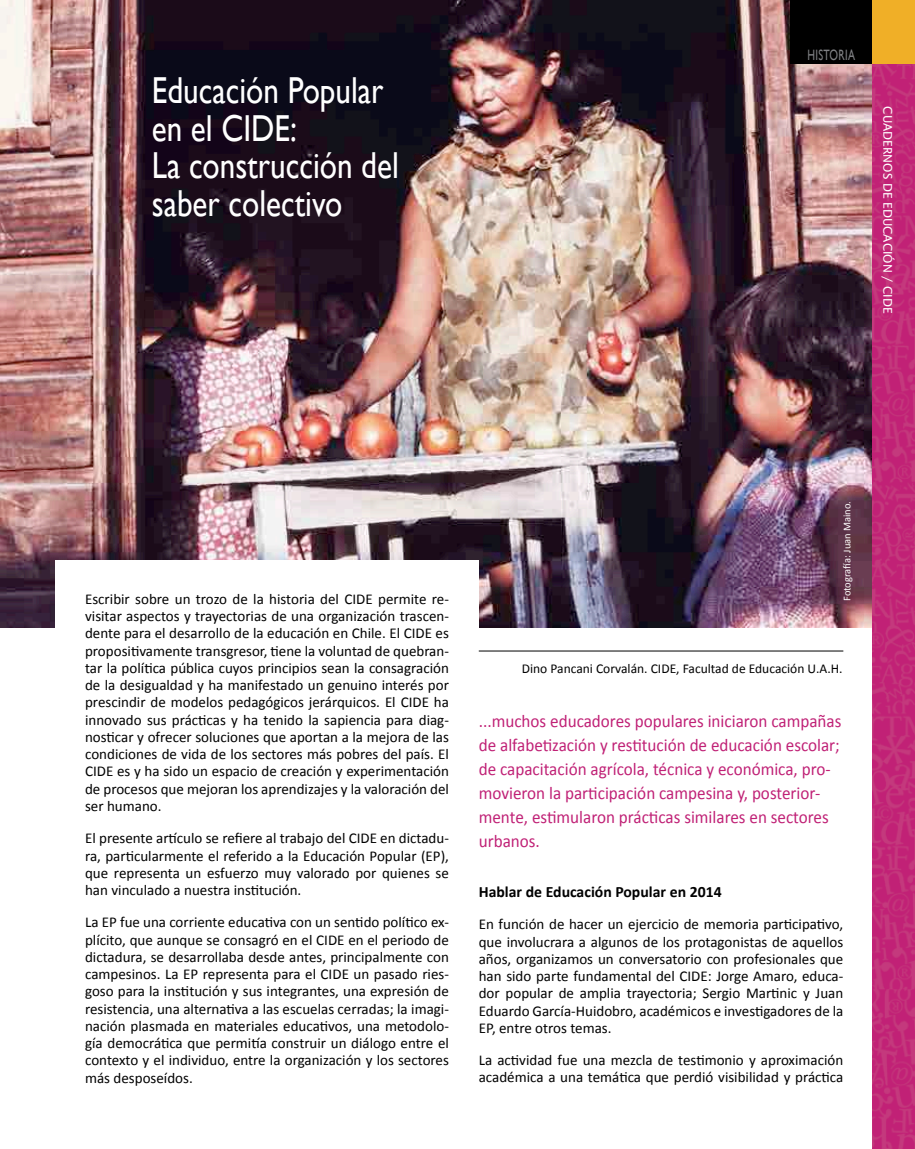
<style>
.page{position:relative;width:915px;height:1149px;background:#fff}
.page>*{position:absolute;margin:0;border:0;box-sizing:border-box;transform-origin:0 0}
.t1{font:37.5px "Gill Sans";color:#fff;scale:.83 1}
.t2{font:18px/24px "Calibri";color:#c02176;scale:.95 1}
.t3{font:700 15.75px "Calibri";color:#000}
.t4{font:15px/17.2px "Calibri";color:#000;text-align:justify}
.Texto{font:15px "Gill Sans";letter-spacing:.03em;color:#808184;scale:.7 1}
.t5{font:13.5px "Calibri";color:#000}
.t6{font:12px "Lucida Sans";color:#fff}
.Texto_tabulado{font:10.5px "Calibri";color:#fff}
</style>
<div class="page">
<img style="left:0;top:0;width:871px;height:627px">
<img style="left:871px;top:64px;width:43px;height:1084px">
<div style="left:55px;top:559px;width:423px;height:98px;background:#fff"></div>
<hr style="left:478px;top:650px;width:365px;height:1px;background:#000">
<div style="left:790px;top:0;width:124px;height:64px;background:#000"></div>
<div style="left:871px;top:0;width:43px;height:64px;background:#f0af27"></div>
<p class="t1" style="left:152px;top:69px;width:281px">Educación Popular</p>
<p class="t1" style="left:152px;top:106px;width:176px">en el CIDE:</p>
<p class="t1" style="left:152px;top:144px;width:299px">La construcción del</p>
<p class="t1" style="left:152px;top:181px;width:231px">saber colectivo</p>
<p class="Texto" style="left:807px;top:46px;width:69px">HISTORIA</p>
<p class="t6" style="left:894px;top:106px;width:208px;rotate:90deg">CUADERNOS DE EDUCACIÓN / CIDE</p>
<p class="t4" style="left:85px;top:590px;width:365px">Escribir sobre un trozo de la historia del CIDE permite re&shy;visitar aspectos y trayectorias de una organización trascen&shy;dente para el desarrollo de la educación en Chile. El CIDE es propositivamente transgresor, tiene la voluntad de quebran&shy;tar la política pública cuyos principios sean la consagración de la desigualdad y ha manifestado un genuino interés por prescindir de modelos pedagógicos jerárquicos. El CIDE ha innovado sus prácticas y ha tenido la sapiencia para diag&shy;nosticar y ofrecer soluciones que aportan a la mejora de las condiciones de vida de los sectores más pobres del país. El CIDE es y ha sido un espacio de creación y experimentación de procesos que mejoran los aprendizajes y la valoración del ser humano.</p>
<p class="t4" style="left:85px;top:829px;width:365px">El presente artículo se refiere al trabajo del CIDE en dictadu&shy;ra, particularmente el referido a la Educación Popular (EP), que representa un esfuerzo muy valorado por quienes se han vinculado a nuestra institución.</p>
<p class="t4" style="left:85px;top:913px;width:365px">La EP fue una corriente educativa con un sentido político ex&shy;plícito, que aunque se consagró en el CIDE en el periodo de dictadura, se desarrollaba desde antes, principalmente con campesinos. La EP representa para el CIDE un pasado ries&shy;goso para la institución y sus integrantes, una expresión de resistencia, una alternativa a las escuelas cerradas; la imagi&shy;nación plasmada en materiales educativos, una metodolo&shy;gía democrática que permitía construir un diálogo entre el contexto y el individuo, entre la organización y los sectores más desposeídos.</p>
<p class="Texto_tabulado" style="left:840px;top:601px;width:102px;rotate:-90deg">Fotografía: Juan Maino.</p>
<p class="t5" style="left:521px;top:659px;width:322px">Dino Pancani Corvalán. CIDE, Facultad de Educación U.A.H.</p>
<p class="t2" style="left:478px;top:709px;width:383px">...muchos educadores populares iniciaron campañas de alfabetización y restitución de educación escolar; de capacitación agrícola, técnica y económica, pro&shy;movieron la participación campesina y, posterior&shy;mente, estimularon prácticas similares en sectores urbanos.</p>
<p class="t3" style="left:478px;top:881px;width:244px">Hablar de Educación Popular en 2014</p>
<p class="t4" style="left:478px;top:915px;width:366px">En función de hacer un ejercicio de memoria participativo, que involucrara a algunos de los protagonistas de aquellos años, organizamos un conversatorio con profesionales que han sido parte fundamental del CIDE: Jorge Amaro, educa&shy;dor popular de amplia trayectoria; Sergio Martinic y Juan Eduardo García-Huidobro, académicos e investigadores de la EP, entre otros temas.</p>
<p class="t4" style="left:478px;top:1051px;width:366px">La actividad fue una mezcla de testimonio y aproximación académica a una temática que perdió visibilidad y práctica</p>
</div>
